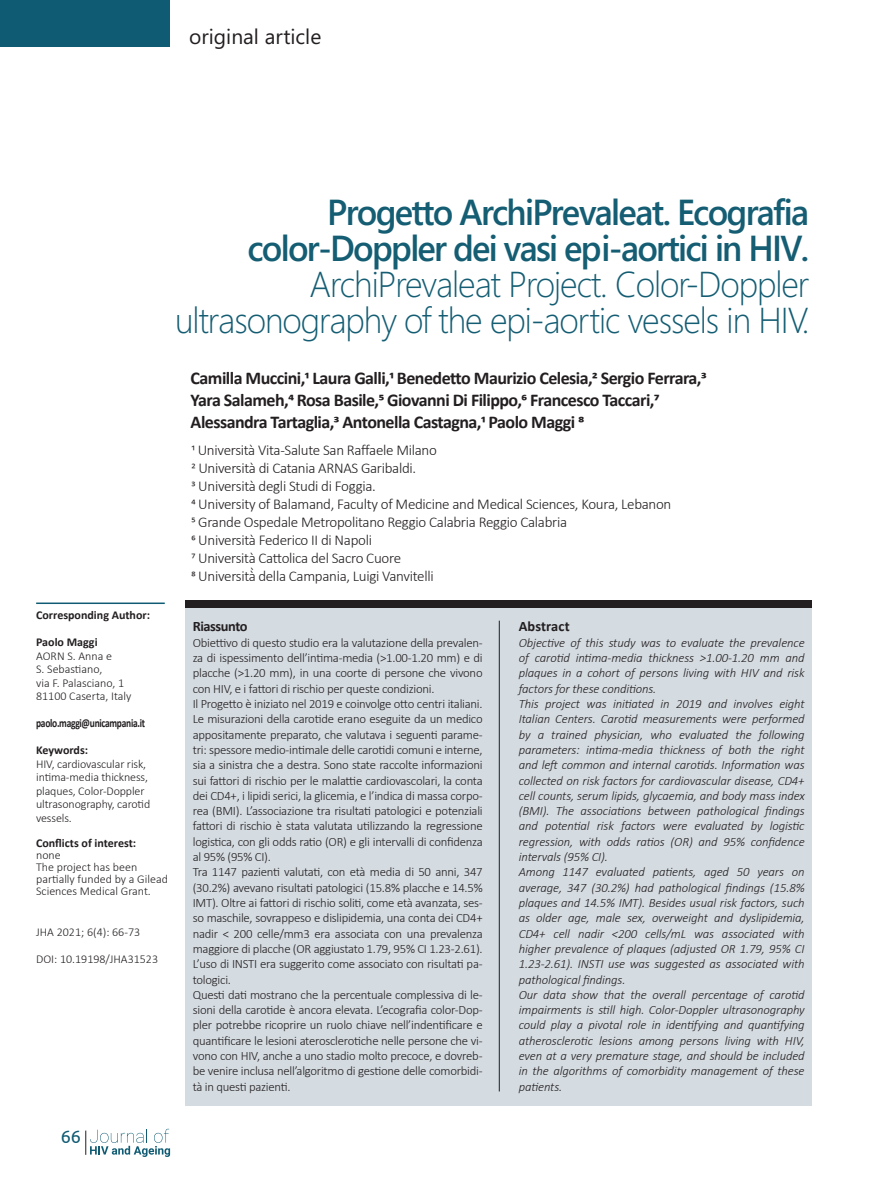
<style>
.page{position:relative;width:893px;height:1191px;background:#fff}
.page>*{position:absolute;margin:0;border:0;box-sizing:border-box;transform-origin:0 0}
.t1{font:300 36px "Segoe WP";letter-spacing:-.03em;color:#145d73;scale:.96 1}
.t2{font:600 36px "Segoe WP";letter-spacing:-.05em;color:#145d73;scale:.96 1}
.t3{font:21px "Segoe WP";color:#231f20}
.t4{font:700 18px "Calibri";letter-spacing:-.03em;color:#231f20}
.t5{font:18px "Ubuntu";color:#0f5b73}
.t6{font:300 15px "Calibri";letter-spacing:-.02em;color:#231f20}
.t7{font:700 14.4px "Calibri";letter-spacing:-.03em;color:#231f20}
.t8{font:700 14.4px "Calibri";letter-spacing:.01em;color:#231f20}
.t9{font:300 12.75px/15.3px "Calibri";letter-spacing:-.02em;color:#231f20;text-align:justify}
.t10{font:italic 300 12.75px/15.3px "Calibri";letter-spacing:-.01em;color:#231f20;text-align:justify}
.t11{font:300 12px/13.5px "Calibri";color:#231f20}
.t12{font:700 12px "Calibri";color:#231f20}
.t13{font:700 12px "Calibri";letter-spacing:-.03em;color:#231f20;scale:.79 1}
</style>
<div class="page">
<div style="left:0;top:0;width:170px;height:47px;background:#0f5b73"></div>
<svg style="left:85px;top:1128px;width:85px;height:29px"></svg>
<hr style="left:36px;top:602px;width:129px;height:2px;background:#0f5b73">
<div style="left:185px;top:601px;width:626px;height:505px;background:#d4dbe1"></div>
<hr style="left:499px;top:620px;width:1px;height:471px;background:#231f20">
<div style="left:185px;top:600px;width:626px;height:8px;background:#231f20"></div>
<p class="t3" style="left:189px;top:22px;width:134px">original article</p>
<p class="t12" style="left:36px;top:606px;width:115px">Corresponding Author:</p>
<p class="t12" style="left:36px;top:633px;width:63px">Paolo Maggi</p>
<p class="t11" style="left:36px;top:649px;width:77px">AORN S. Anna e</p>
<p class="t11" style="left:36px;top:662px;width:68px">S. Sebastiano,</p>
<p class="t11" style="left:36px;top:676px;width:90px">via F. Palasciano, 1</p>
<p class="t11" style="left:36px;top:689px;width:97px">81100 Caserta, Italy</p>
<p class="t13" style="left:36px;top:714px;width:139px">paolo.maggi@unicampania.it</p>
<p class="t12" style="left:36px;top:741px;width:53px">Keywords:</p>
<p class="t11" style="left:36px;top:757px;width:116px">HIV, cardiovascular risk, intima-media thickness, plaques, Color-Doppler ultrasonography, carotid vessels.</p>
<p class="t12" style="left:36px;top:834px;width:102px">Conflicts of interest:</p>
<p class="t11" style="left:36px;top:848px;width:26px">none</p>
<p class="t11" style="left:36px;top:861px;width:133px;line-height:12px">The project has been partially funded by a Gilead<br>Sciences Medical Grant.</p>
<p class="t11" style="left:36px;top:925px;width:106px">JHA 2021; 6(4): 66-73</p>
<p class="t11" style="left:36px;top:952px;width:123px">DOI: 10.19198/JHA31523</p>
<p class="t2" style="left:327px;top:188px;width:503px">Progetto ArchiPrevaleat. Ecografia</p>
<p class="t2" style="left:247px;top:224px;width:587px">color-Doppler dei vasi epi-aortici in HIV.</p>
<p class="t1" style="left:310px;top:260px;width:522px">ArchiPrevaleat Project. Color-Doppler</p>
<p class="t1" style="left:175px;top:296px;width:662px">ultrasonography of the epi-aortic vessels in HIV.</p>
<p class="t4" style="left:191px;top:366px;width:517px">Camilla Muccini,1 Laura Galli,1 Benedetto Maurizio Celesia,2 Sergio Ferrara,3</p>
<p class="t4" style="left:191px;top:387px;width:470px">Yara Salameh,4 Rosa Basile,5 Giovanni Di Filippo,6 Francesco Taccari,7</p>
<p class="t4" style="left:191px;top:409px;width:395px">Alessandra Tartaglia,3 Antonella Castagna,1 Paolo Maggi 8</p>
<p class="t6" style="left:191px;top:440px;width:247px">1 Università Vita-Salute San Raffaele Milano</p>
<p class="t6" style="left:191px;top:458px;width:226px">2 Università di Catania ARNAS Garibaldi.</p>
<p class="t6" style="left:191px;top:476px;width:186px">3 Università degli Studi di Foggia.</p>
<p class="t6" style="left:191px;top:494px;width:482px">4 University of Balamand, Faculty of Medicine and Medical Sciences, Koura, Lebanon</p>
<p class="t6" style="left:191px;top:512px;width:377px">5 Grande Ospedale Metropolitano Reggio Calabria Reggio Calabria</p>
<p class="t6" style="left:191px;top:530px;width:182px">6 Università Federico II di Napoli</p>
<p class="t6" style="left:191px;top:548px;width:211px">7 Università Cattolica del Sacro Cuore</p>
<p class="t6" style="left:191px;top:566px;width:244px">8 Università̀della Campania, Luigi Vanvitelli</p>
<p class="t7" style="left:193px;top:616px;width:56px">Riassunto</p>
<p class="t9" style="left:193px;top:635px;width:291px">Obiettivo di questo studio era la valutazione della prevalen&shy;za di ispessimento dell’intima-media (&gt;1.00-1.20 mm) e di placche (&gt;1.20 mm), in una coorte di persone che vivono con HIV, e i fattori di rischio per queste condizioni.</p>
<p class="t9" style="left:193px;top:696px;width:291px">Il Progetto è iniziato nel 2019 e coinvolge otto centri italiani.<br>Le misurazioni della carotide erano eseguite da un medico appositamente preparato, che valutava i seguenti parame&shy;tri: spessore medio-intimale delle carotidi comuni e interne, sia a sinistra che a destra. Sono state raccolte informazioni sui fattori di rischio per le malattie cardiovascolari, la conta dei CD4+, i lipidi serici, la glicemia, e l’indica di massa corpo&shy;rea (BMI). L’associazione tra risultati patologici e potenziali fattori di rischio è stata valutata utilizzando la regressione logistica, con gli odds ratio (OR) e gli intervalli di confidenza al 95% (95% CI).</p>
<p class="t9" style="left:193px;top:864px;width:291px">Tra 1147 pazienti valutati, con età media di 50 anni, 347 (30.2%) avevano risultati patologici (15.8% placche e 14.5% IMT). Oltre ai fattori di rischio soliti, come età avanzata, ses&shy;so maschile, sovrappeso e dislipidemia, una conta dei CD4+ nadir &lt; 200 celle/mm3 era associata con una prevalenza maggiore di placche (OR aggiustato 1.79, 95% CI 1.23-2.61).<br>L’uso di INSTI era suggerito come associato con risultati pa&shy;tologici.</p>
<p class="t9" style="left:193px;top:986px;width:291px">Questi dati mostrano che la percentuale complessiva di le&shy;sioni della carotide è ancora elevata. L’ecografia color-Dop&shy;pler potrebbe ricoprire un ruolo chiave nell’indentificare e quantificare le lesioni aterosclerotiche nelle persone che vi&shy;vono con HIV, anche a uno stadio molto precoce, e dovreb&shy;be venire inclusa nell’algoritmo di gestione delle comorbidi&shy;tà in questi pazienti.</p>
<p class="t8" style="left:519px;top:616px;width:52px">Abstract</p>
<p class="t10" style="left:519px;top:635px;width:287px">Objective of this study was to evaluate the prevalence of carotid intima-media thickness &gt;1.00-1.20 mm and plaques in a cohort of persons living with HIV and risk factors for these conditions.</p>
<p class="t10" style="left:519px;top:696px;width:287px">This project was initiated in 2019 and involves eight Italian Centers. Carotid measurements were performed by a trained physician, who evaluated the following parameters: intima-media thickness of both the right and left common and internal carotids. Information was collected on risk factors for cardiovascular disease, CD4+ cell counts, serum lipids, glycaemia, and body mass index (BMI). The associations between pathological findings and potential risk factors were evaluated by logistic regression, with odds ratios (OR) and 95% confidence intervals (95% CI).</p>
<p class="t10" style="left:519px;top:864px;width:287px">Among 1147 evaluated patients, aged 50 years on average, 347 (30.2%) had pathological findings (15.8% plaques and 14.5% IMT). Besides usual risk factors, such as older age, male sex, overweight and dyslipidemia, CD4+ cell nadir &lt;200 cells/mL was associated with higher prevalence of plaques (adjusted OR 1.79, 95% CI 1.23-2.61). INSTI use was suggested as associated with pathological findings.</p>
<p class="t10" style="left:519px;top:986px;width:287px">Our data show that the overall percentage of carotid impairments is still high. Color-Doppler ultrasonography could play a pivotal role in identifying and quantifying atherosclerotic lesions among persons living with HIV, even at a very premature stage, and should be included in the algorithms of comorbidity management of these patients.</p>
<h3 class="t5" style="left:61px;top:1125px;width:22px">10</h3>
<p class="t5" style="left:61px;top:1125px;width:22px">66</p>
</div>
